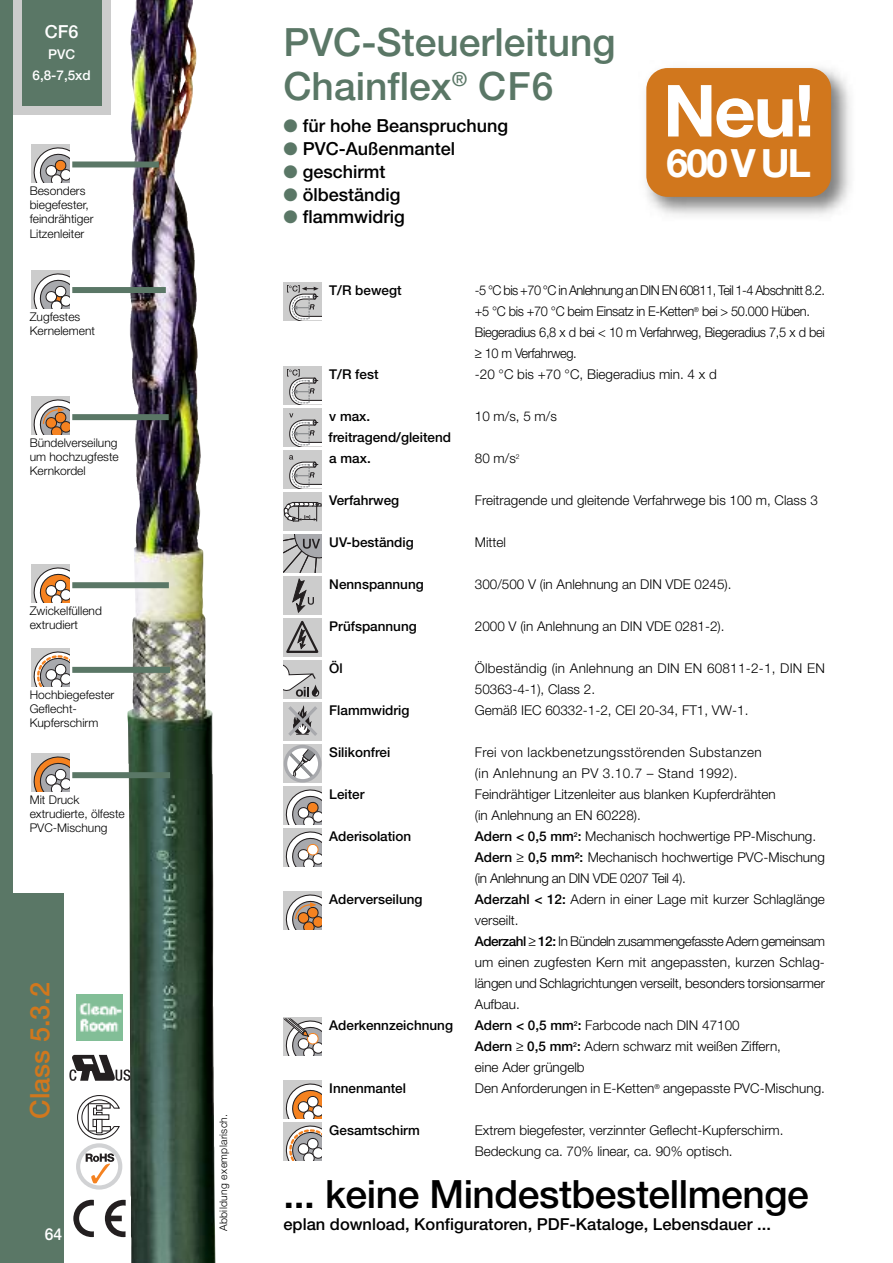
<style>
.page{position:relative;width:893px;height:1263px;background:#fff}
.page>*{position:absolute;margin:0;border:0;box-sizing:border-box;transform-origin:0 0}
.t1{font:700 72px "Helvetica Neue";color:#fff}
.t2{font:500 39px "Helvetica Neue";color:#5a7766}
.t3{font:500 39px "Helvetica Neue";letter-spacing:-.01em;color:#000}
.t4{font:700 39px "Helvetica Neue";letter-spacing:-.045em;color:#fff}
.t5{font:500 27px "Helvetica Neue";color:#d1771d}
.t6{font:500 18px "Helvetica Neue";color:#000}
.t7{font:500 18px "Helvetica Neue";color:#fff}
.t8{font:500 16.5px "Helvetica Neue";color:#000}
.t9{font:500 16.5px "Helvetica Neue";color:#fff;scale:.95 1}
.t10{font:300 13.5px/21px "Helvetica Neue";color:#000}
.t11{font:500 13.5px/21px "Helvetica Neue";color:#000}
.t12{font:300 13.5px/21px "Helvetica Neue";letter-spacing:-.03em;color:#000;scale:.95 1}
.t13{font:300 13.5px/21px "Helvetica Neue";letter-spacing:.03em;color:#000}
.t14{font:300 13.5px/21px "Helvetica Neue";letter-spacing:.02em;color:#000}
.t15{font:500 13.5px/21px "Helvetica Neue";color:#fff;text-align:center}
.t16{font:300 12px/14.4px "Helvetica Neue";color:#000}
.t17{font:300 10.5px "Helvetica Neue";letter-spacing:.03em;color:#000}
.s1{color:#5a7766}
.s2{font-weight:500}
</style>
<div class="page">
<img style="left:111px;top:0;width:105px;height:1263px">
<img style="left:148px;top:0;width:49px;height:158px">
<div style="left:13px;top:0;width:98px;height:106px;background:#5a7766"></div>
<div style="left:283px;top:493px;width:39px;height:38px;background:#ccc"></div>
<svg style="left:284px;top:502px;width:38px;height:20px"></svg>
<div style="left:283px;top:451px;width:39px;height:38px;background:#ccc"></div>
<svg style="left:289px;top:455px;width:32px;height:34px"></svg>
<div style="left:283px;top:367px;width:39px;height:38px;background:#ccc"></div>
<svg style="left:287px;top:369px;width:34px;height:36px"></svg>
<div style="left:283px;top:661px;width:39px;height:38px;background:#ccc"></div>
<svg style="left:283px;top:1081px;width:39px;height:80px"></svg>
<svg style="left:283px;top:1018px;width:39px;height:38px"></svg>
<svg style="left:283px;top:892px;width:39px;height:38px"></svg>
<div style="left:283px;top:745px;width:39px;height:38px;background:#ccc"></div>
<svg style="left:288px;top:746px;width:31px;height:33px"></svg>
<div style="left:284px;top:745px;width:37px;height:37px;border:3px solid #a8a9ad;border-radius:50%"></div>
<div style="left:283px;top:703px;width:39px;height:38px;background:#ccc"></div>
<svg style="left:283px;top:664px;width:38px;height:72px"></svg>
<div style="left:283px;top:619px;width:39px;height:38px;background:#ccc"></div>
<svg style="left:286px;top:620px;width:33px;height:33px"></svg>
<div style="left:283px;top:577px;width:39px;height:38px;background:#ccc"></div>
<svg style="left:283px;top:535px;width:39px;height:78px"></svg>
<div style="left:283px;top:409px;width:39px;height:38px;background:#ccc"></div>
<svg style="left:289px;top:413px;width:32px;height:34px"></svg>
<div style="left:283px;top:283px;width:39px;height:38px;background:#ccc"></div>
<svg style="left:287px;top:285px;width:34px;height:36px"></svg>
<svg style="left:283px;top:787px;width:39px;height:80px"></svg>
<div style="left:102px;top:0;width:9px;height:106px;background:#ccc"></div>
<div style="left:13px;top:0;width:8px;height:106px;background:#ccc"></div>
<div style="left:13px;top:106px;width:98px;height:9px;background:#ccc"></div>
<div style="left:0;top:0;width:13px;height:893px;background:#5a7766"></div>
<div style="left:0;top:893px;width:64px;height:370px;background:#5a7766"></div>
<svg style="left:31px;top:271px;width:39px;height:38px"></svg>
<svg style="left:31px;top:145px;width:39px;height:38px"></svg>
<div style="left:72px;top:161px;width:87px;height:6px;background:#5a7766"></div>
<div style="left:72px;top:287px;width:94px;height:6px;background:#5a7766"></div>
<svg style="left:31px;top:397px;width:39px;height:38px"></svg>
<div style="left:72px;top:414px;width:97px;height:6px;background:#5a7766"></div>
<svg style="left:31px;top:754px;width:39px;height:38px"></svg>
<div style="left:72px;top:772px;width:98px;height:6px;background:#5a7766"></div>
<svg style="left:31px;top:565px;width:39px;height:38px"></svg>
<div style="left:72px;top:582px;width:97px;height:6px;background:#5a7766"></div>
<svg style="left:31px;top:649px;width:39px;height:38px"></svg>
<div style="left:72px;top:667px;width:98px;height:6px;background:#5a7766"></div>
<img style="left:77px;top:995px;width:46px;height:45px">
<svg style="left:69px;top:1055px;width:61px;height:26px"></svg>
<svg style="left:77px;top:1094px;width:44px;height:46px"></svg>
<div style="left:96px;top:1119px;width:6px;height:14px;background:#fff"></div>
<div style="left:96px;top:1119px;width:7px;height:14px;border:1px solid #231f20"></div>
<svg style="left:78px;top:1145px;width:42px;height:42px"></svg>
<div style="left:76px;top:1143px;width:46px;height:46px;border:4px solid #d1d2d4;border-radius:50%"></div>
<svg style="left:82px;top:1152px;width:32px;height:32px"></svg>
<svg style="left:105px;top:1200px;width:21px;height:37px"></svg>
<svg style="left:73px;top:1200px;width:21px;height:37px"></svg>
<img style="left:645px;top:68px;width:206px;height:148px">
<div style="left:646px;top:68px;width:185px;height:129px;background:#d1771d;border-radius:21px"></div>
<h3 class="t7" style="left:45px;top:26px;width:35px">CF6</h3>
<p class="t15" style="left:33px;top:45px;width:60px">PVC<br>6,8-7,5xd</p>
<p class="t16" style="left:30px;top:184px;width:65px">Besonders biegefester, feindrähtiger<br>Litzenleiter</p>
<p class="t16" style="left:30px;top:310px;width:67px">Zugfestes<br>Kernelement</p>
<p class="t16" style="left:30px;top:436px;width:91px;text-align:justify">Bündelverseilung um hochzugfeste Kernkordel</p>
<p class="t16" style="left:30px;top:604px;width:74px">Zwickelfüllend extrudiert</p>
<p class="t16" style="left:30px;top:688px;width:86px">Hochbiegefester<br>Geflecht-<br>Kupferschirm</p>
<p class="t16" style="left:30px;top:793px;width:97px">Mit Druck extrudierte, ölfeste<br>PVC-Mischung</p>
<h3 class="t5" style="left:30px;top:1119px;width:138px;rotate:-90deg">Class 5.3.2</h3>
<p class="t9" style="left:45px;top:1229px;width:20px">64</p>
<p class="t17" style="left:220px;top:1231px;width:119px;rotate:-90deg">Abbildung exemplarisch.</p>
<h2 class="t2" style="left:283px;top:28px;width:334px">PVC-Steuerleitung</h2>
<h2 class="t2" style="left:283px;top:72px;width:271px">Chainflex<sup>®</sup> CF6</h2>
<h3 class="t6" style="left:283px;top:119px;width:226px"><span class="s1">●</span> für hohe Beanspruchung</h3>
<h3 class="t6" style="left:283px;top:142px;width:173px"><span class="s1">●</span> PVC-Außenmantel</h3>
<h3 class="t6" style="left:283px;top:165px;width:103px"><span class="s1">●</span> geschirmt</h3>
<h3 class="t6" style="left:283px;top:188px;width:118px"><span class="s1">●</span> ölbeständig</h3>
<h3 class="t6" style="left:283px;top:211px;width:123px"><span class="s1">●</span> flammwidrig</h3>
<h1 class="t1" style="left:663px;top:85px;width:153px">Neu!</h1>
<h2 class="t4" style="left:666px;top:149px;width:146px">600V UL</h2>
<p class="t11" style="left:329px;top:281px;width:74px">T/R bewegt</p>
<p class="t12" style="left:475px;top:281px;width:370px">-5 °C bis +70 °C in Anlehnung an DIN EN 60811, Teil 1-4 Abschnitt 8.2. +5 °C bis +70 °C beim Einsatz in E-Ketten<sup>®</sup> bei &gt; 50.000 Hüben.<br>Biegeradius 6,8 x d bei &lt; 10 m Verfahrweg, Biegeradius 7,5 x d bei ≥ 10 m Verfahrweg.</p>
<p class="t11" style="left:329px;top:365px;width:51px">T/R fest</p>
<p class="t10" style="left:475px;top:365px;width:243px">-20 °C bis +70 °C, Biegeradius min. 4 x d</p>
<p class="t11" style="left:329px;top:407px;width:43px">v max.</p>
<p class="t10" style="left:475px;top:407px;width:83px">10 m/s, 5 m/s</p>
<p class="t11" style="left:328px;top:428px;width:124px">freitragend/gleitend a max.</p>
<p class="t10" style="left:475px;top:449px;width:46px">80 m/s<sup>2</sup></p>
<p class="t11" style="left:329px;top:491px;width:72px">Verfahrweg</p>
<p class="t10" style="left:475px;top:491px;width:345px">Freitragende und gleitende Verfahrwege bis 100 m, Class 3</p>
<p class="t11" style="left:329px;top:533px;width:86px">UV-beständig</p>
<p class="t10" style="left:475px;top:533px;width:33px">Mittel</p>
<p class="t11" style="left:329px;top:575px;width:96px">Nennspannung</p>
<p class="t10" style="left:475px;top:575px;width:258px">300/500 V (in Anlehnung an DIN VDE 0245).</p>
<p class="t11" style="left:329px;top:617px;width:89px">Prüfspannung</p>
<p class="t10" style="left:475px;top:617px;width:251px">2000 V (in Anlehnung an DIN VDE 0281-2).</p>
<p class="t11" style="left:329px;top:659px;width:15px">Öl</p>
<p class="t14" style="left:475px;top:659px;width:352px">Ölbeständig (in Anlehnung an DIN EN 60811-2-1, DIN EN<br>50363-4-1), Class 2.</p>
<p class="t11" style="left:329px;top:701px;width:82px">Flammwidrig</p>
<p class="t10" style="left:475px;top:701px;width:275px">Gemäß IEC 60332-1-2, CEI 20-34, FT1, VW-1.</p>
<p class="t11" style="left:329px;top:743px;width:63px">Silikonfrei</p>
<p class="t13" style="left:475px;top:743px;width:288px">Frei von lackbenetzungsstörenden Substanzen (in Anlehnung an PV 3.10.7 – Stand 1992).</p>
<p class="t11" style="left:329px;top:785px;width:37px">Leiter</p>
<p class="t10" style="left:475px;top:785px;width:302px">Feindrähtiger Litzenleiter aus blanken Kupferdrähten (in Anlehnung an EN 60228).</p>
<p class="t11" style="left:329px;top:827px;width:84px">Aderisolation</p>
<p class="t10" style="left:475px;top:827px;width:352px"><span class="s2">Adern &lt; 0,5 mm</span><sup>2</sup><span class="s2">:</span> Mechanisch hochwertige PP-Mischung.<br><span class="s2">Adern</span> ≥ <span class="s2">0,5 mm²:</span> Mechanisch hochwertige PVC-Mischung (in Anlehnung an DIN VDE 0207 Teil 4).</p>
<p class="t11" style="left:329px;top:890px;width:95px">Aderverseilung</p>
<p class="t10" style="left:475px;top:890px;width:352px"><span class="s2">Aderzahl &lt; 12:</span> Adern in einer Lage mit kurzer Schlaglänge verseilt.<br><span class="s2">Aderzahl</span> ≥ <span class="s2">12:</span> In Bündeln zusammengefasste Adern gemeinsam um einen zugfesten Kern mit angepassten, kurzen Schlag&shy;längen und Schlagrichtungen verseilt, besonders torsionsarmer Aufbau.</p>
<p class="t11" style="left:329px;top:1016px;width:125px">Aderkennzeichnung</p>
<p class="t10" style="left:475px;top:1016px;width:308px"><span class="s2">Adern &lt; 0,5 mm</span><sup>2</sup><span class="s2">:</span> Farbcode nach DIN 47100<br><span class="s2">Adern</span> ≥ <span class="s2">0,5 mm</span><sup>2</sup><span class="s2">:</span> Adern schwarz mit weißen Ziffern, eine Ader grüngelb</p>
<p class="t11" style="left:329px;top:1079px;width:78px">Innenmantel</p>
<p class="t10" style="left:475px;top:1079px;width:352px">Den Anforderungen in E-Ketten<sup>®</sup> angepasste PVC-Mischung.</p>
<p class="t11" style="left:329px;top:1121px;width:92px">Gesamtschirm</p>
<p class="t10" style="left:475px;top:1121px;width:310px">Extrem biegefester, verzinnter Geflecht-Kupferschirm.<br>Bedeckung ca. 70% linear, ca. 90% optisch.</p>
<h2 class="t3" style="left:283px;top:1180px;width:527px">... keine Mindestbestellmenge</h2>
<p class="t8" style="left:283px;top:1218px;width:489px">eplan download, Konfiguratoren, PDF-Kataloge, Lebensdauer ...</p>
</div>
